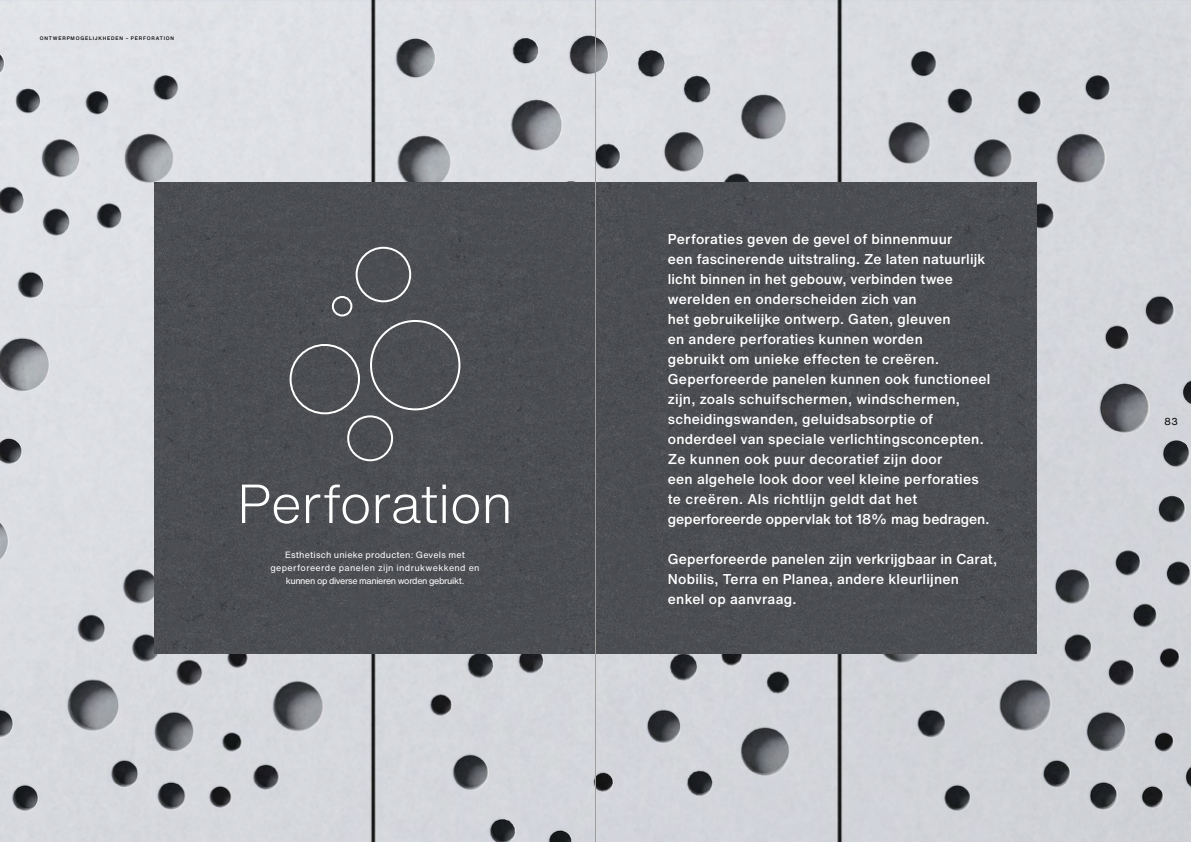
<style>
.page{position:relative;width:1191px;height:842px;background:#fff}
.page>*{position:absolute;margin:0;border:0;box-sizing:border-box;transform-origin:0 0}
.t1{font:300 54px "Helvetica Now Text";letter-spacing:-.01em;color:#fff}
.t2{font:500 14px/20px "Helvetica Now Text";letter-spacing:.02em;color:#fff}
.t3{font:10px "Helvetica Now Text";color:#000}
.t4{font:9px/13px "Helvetica Now Text";letter-spacing:.02em;color:#fff;text-align:center}
.t5{font:500 5px "Helvetica Now Text";letter-spacing:.16em;color:#000}
</style>
<div class="page">
<img style="left:0;top:0;width:1191px;height:842px">
<div style="left:154px;top:183px;width:882px;height:470px;background:#4b4e52"></div>
<div style="left:332px;top:296px;width:20px;height:20px;border:2px solid #fff;border-radius:50%"></div>
<div style="left:355px;top:247px;width:56px;height:55px;border:2px solid #fff;border-radius:50%"></div>
<div style="left:370px;top:320px;width:90px;height:90px;border:2px solid #fff;border-radius:50%"></div>
<div style="left:289px;top:344px;width:71px;height:70px;border:2px solid #fff;border-radius:50%"></div>
<div style="left:347px;top:415px;width:46px;height:46px;border:2px solid #fff;border-radius:50%"></div>
<hr style="left:595px;top:0;width:1px;height:842px;background:#9d9d9c">
<p class="t5" style="left:40px;top:35px;width:136px">ONTWERPMOGELIJKHEDEN – PERFORATION</p>
<h1 class="t1" style="left:237px;top:467px;width:278px">Perforation</h1>
<p class="t4" style="left:270px;top:548px;width:211px">Esthetisch unieke producten: Gevels met geperforeerde panelen zijn indrukwekkend en kunnen op diverse manieren worden gebruikt.</p>
<p class="t2" style="left:668px;top:229px;width:324px">Perforaties geven de gevel of binnenmuur<br>een fascinerende uitstraling. Ze laten natuurlijk licht binnen in het gebouw, verbinden twee werelden en onderscheiden zich van<br>het gebruikelijke ontwerp. Gaten, gleuven<br>en andere perforaties kunnen worden<br>gebruikt om unieke effecten te creëren.<br>Geperforeerde panelen kunnen ook functioneel zijn, zoals schuifschermen, windschermen, scheidingswanden, geluidsabsorptie of onderdeel van speciale verlichtingsconcepten.<br>Ze kunnen ook puur decoratief zijn door<br>een algehele look door veel kleine perforaties te creëren. Als richtlijn geldt dat het geperforeerde oppervlak tot 18% mag bedragen.</p>
<p class="t2" style="left:668px;top:550px;width:331px">Geperforeerde panelen zijn verkrijgbaar in Carat,<br>Nobilis, Terra en Planea, andere kleurlijnen enkel op aanvraag.</p>
<p class="t3" style="left:1164px;top:415px;width:15px">83</p>
</div>
